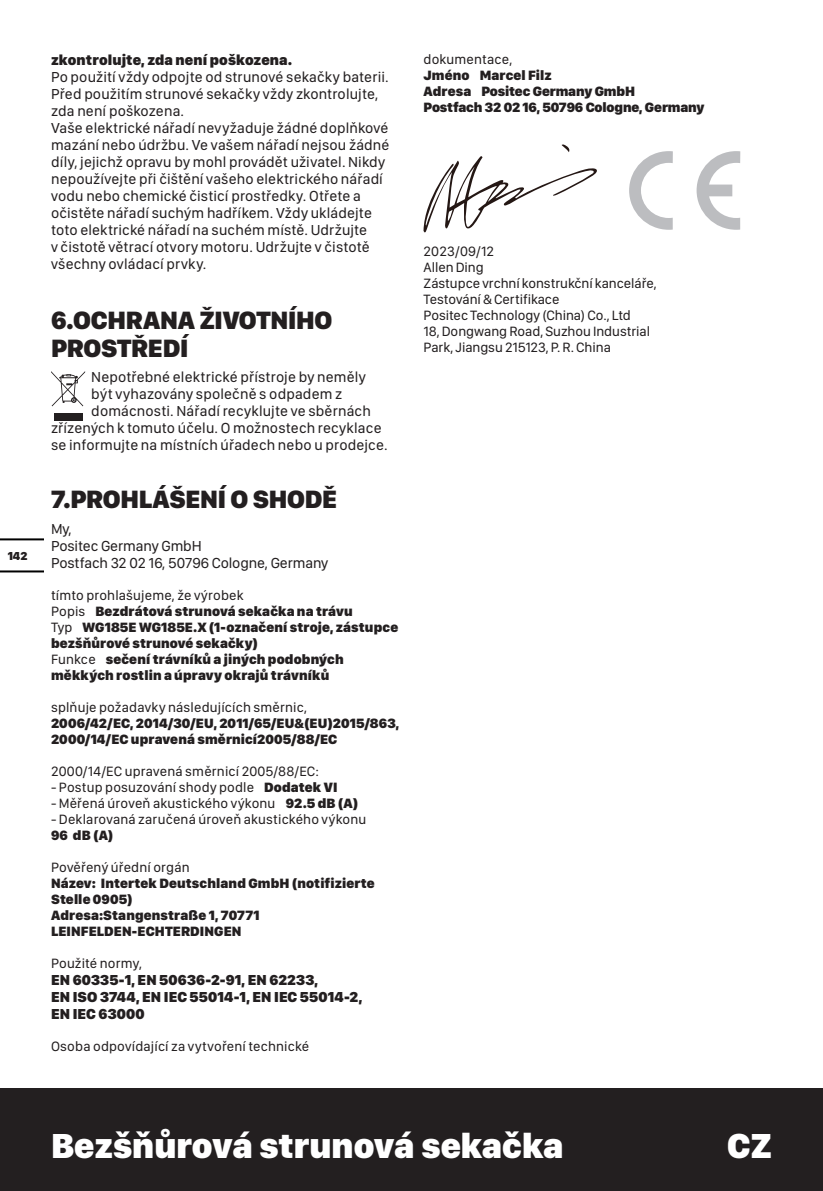
<style>
.page{position:relative;width:823px;height:1191px;background:#fff}
.page>*{position:absolute;margin:0;border:0;box-sizing:border-box;transform-origin:0 0}
.t1{font:900 36px "SF Compact Display";color:#fff}
.t2{font:900 26px/28px "SF Compact Display";letter-spacing:-.01em;color:#231f20}
.t3{font:15px/17px "SF Compact Display";letter-spacing:.01em;color:#231f20}
.t4{font:900 15px "SF Compact Display";letter-spacing:.01em;color:#231f20}
.t5{font:15px "SF Compact Display";letter-spacing:-.01em;color:#231f20}
.t6{font:14px "SF Compact Display";letter-spacing:.01em;color:#231f20}
.t7{font:900 14px/16px "SF Compact Display";letter-spacing:.01em;color:#231f20}
.t8{font:900 14px "SF Compact Display";letter-spacing:-.01em;color:#231f20}
.t9{font:900 12px "SF Compact Display";color:#231f20}
.s1{font-weight:400}
.s2{font-weight:900}
</style>
<div class="page">
<div style="left:0;top:1089px;width:822px;height:102px;background:#231f20"></div>
<hr style="left:0;top:570px;width:43px;height:2px;background:#000">
<hr style="left:0;top:538px;width:43px;height:2px;background:#000">
<svg style="left:51px;top:371px;width:34px;height:35px"></svg>
<div style="left:54px;top:413px;width:28px;height:7px;background:#231f20"></div>
<svg style="left:423px;top:144px;width:174px;height:89px"></svg>
<svg style="left:629px;top:151px;width:43px;height:79px"></svg>
<svg style="left:696px;top:151px;width:43px;height:79px"></svg>
<p class="t9" style="left:8px;top:548px;width:21px">142</p>
<p class="t4" style="left:51px;top:49px;width:243px">zkontrolujte, zda není poškozena.</p>
<p class="t3" style="left:51px;top:68px;width:339px">Po použití vždy odpojte od strunové sekačky baterii.<br>Před použitím strunové sekačky vždy zkontrolujte, zda není poškozena.</p>
<p class="t3" style="left:51px;top:119px;width:340px">Vaše elektrické nářadí nevyžaduje žádné doplňkové mazání nebo údržbu. Ve vašem nářadí nejsou žádné díly, jejichž opravu by mohl provádět uživatel. Nikdy nepoužívejte při čištění vašeho elektrického nářadí vodu nebo chemické čisticí prostředky. Otřete a očistěte nářadí suchým hadříkem. Vždy ukládejte toto elektrické nářadí na suchém místě. Udržujte<br>v čistotě větrací otvory motoru. Udržujte v čistotě všechny ovládací prvky.</p>
<p class="t2" style="left:51px;top:305px;width:283px">6.OCHRANA ŽIVOTNÍHO<br>PROSTŘEDÍ</p>
<p class="t3" style="left:91px;top:368px;width:276px">Nepotřebné elektrické přístroje by neměly</p>
<p class="t3" style="left:91px;top:385px;width:252px">být vyhazovány společně s odpadem z</p>
<p class="t3" style="left:91px;top:402px;width:281px">domácnosti. Nářadí recyklujte ve sběrnách</p>
<p class="t3" style="left:51px;top:419px;width:332px">zřízených k tomuto účelu. O možnostech recyklace</p>
<p class="t3" style="left:51px;top:436px;width:338px">se informujte na místních úřadech nebo u prodejce.</p>
<p class="t2" style="left:51px;top:484px;width:287px">7.PROHLÁŠENÍ O SHODĚ</p>
<p class="t3" style="left:51px;top:519px;width:22px">My,</p>
<p class="t5" style="left:51px;top:535px;width:152px">Positec Germany GmbH</p>
<p class="t5" style="left:51px;top:552px;width:278px">Postfach 32 02 16, 50796 Cologne, Germany</p>
<p class="t6" style="left:51px;top:585px;width:194px">tímto prohlašujeme, že výrobek</p>
<p class="t7" style="left:51px;top:602px;width:303px"><span class="s1">Popis</span> Bezdrátová strunová sekačka na trávu</p>
<p class="t7" style="left:51px;top:618px;width:348px"><span class="s1">Typ</span> WG185E WG185E.X (1-označení stroje, zástupce bezšňůrové strunové sekačky)</p>
<p class="t7" style="left:51px;top:650px;width:294px"><span class="s1">Funkce</span> sečení trávníků a jiných podobných měkkých rostlin a úpravy okrajů trávníků</p>
<p class="t6" style="left:51px;top:697px;width:257px">splňuje požadavky následujících směrnic,</p>
<p class="t7" style="left:51px;top:714px;width:349px">2006/42/EC, 2014/30/EU, 2011/65/EU&amp;(EU)2015/863,<br>2000/14/EC upravená směrnicí2005/88/EC</p>
<p class="t6" style="left:51px;top:761px;width:269px">2000/14/EC upravená směrnicí 2005/88/EC:</p>
<p class="t6" style="left:51px;top:777px;width:288px">- Postup posuzování shody podle <span class="s2">Dodatek VI</span></p>
<p class="t6" style="left:51px;top:793px;width:308px">- Měřená úroveň akustického výkonu <span class="s2">92.5 dB (A)</span></p>
<p class="t6" style="left:51px;top:809px;width:316px">- Deklarovaná zaručená úroveň akustického výkonu</p>
<p class="t7" style="left:51px;top:826px;width:64px">96 dB (A)</p>
<p class="t6" style="left:51px;top:857px;width:140px">Pověřený úřední orgán</p>
<p class="t7" style="left:51px;top:874px;width:325px">Název: Intertek Deutschland GmbH (notifizierte</p>
<p class="t7" style="left:51px;top:890px;width:83px">Stelle 0905)</p>
<p class="t7" style="left:51px;top:906px;width:210px">Adresa:Stangenstraße 1, 70771</p>
<p class="t7" style="left:51px;top:922px;width:192px">LEINFELDEN-ECHTERDINGEN</p>
<p class="t6" style="left:51px;top:953px;width:92px">Použité normy,</p>
<p class="t4" style="left:51px;top:968px;width:268px">EN 60335-1, EN 50636-2-91, EN 62233,</p>
<p class="t4" style="left:51px;top:985px;width:312px">EN ISO 3744, EN IEC 55014-1, EN IEC 55014-2,</p>
<p class="t4" style="left:51px;top:1002px;width:95px">EN IEC 63000</p>
<p class="t6" style="left:51px;top:1036px;width:259px">Osoba odpovídající za vytvoření technické</p>
<p class="t6" style="left:423px;top:50px;width:90px">dokumentace,</p>
<p class="t7" style="left:423px;top:67px;width:130px">Jméno Marcel Filz</p>
<p class="t8" style="left:423px;top:82px;width:213px">Adresa Positec Germany GmbH</p>
<p class="t8" style="left:423px;top:98px;width:282px">Postfach 32 02 16, 50796 Cologne, Germany</p>
<p class="t6" style="left:423px;top:242px;width:72px">2023/09/12</p>
<p class="t6" style="left:423px;top:258px;width:62px">Allen Ding</p>
<p class="t6" style="left:423px;top:274px;width:235px">Zástupce vrchní konstrukční kanceláře,</p>
<p class="t6" style="left:423px;top:290px;width:137px">Testování &amp; Certifikace</p>
<p class="t6" style="left:423px;top:306px;width:209px">Positec Technology (China) Co., Ltd</p>
<p class="t6" style="left:423px;top:322px;width:228px">18, Dongwang Road, Suzhou Industrial</p>
<p class="t6" style="left:423px;top:338px;width:189px">Park, Jiangsu 215123, P. R. China</p>
<h1 class="t1" style="left:51px;top:1120px;width:513px">Bezšňůrová strunová sekačka</h1>
<h1 class="t1" style="left:726px;top:1120px;width:46px">CZ</h1>
</div>
